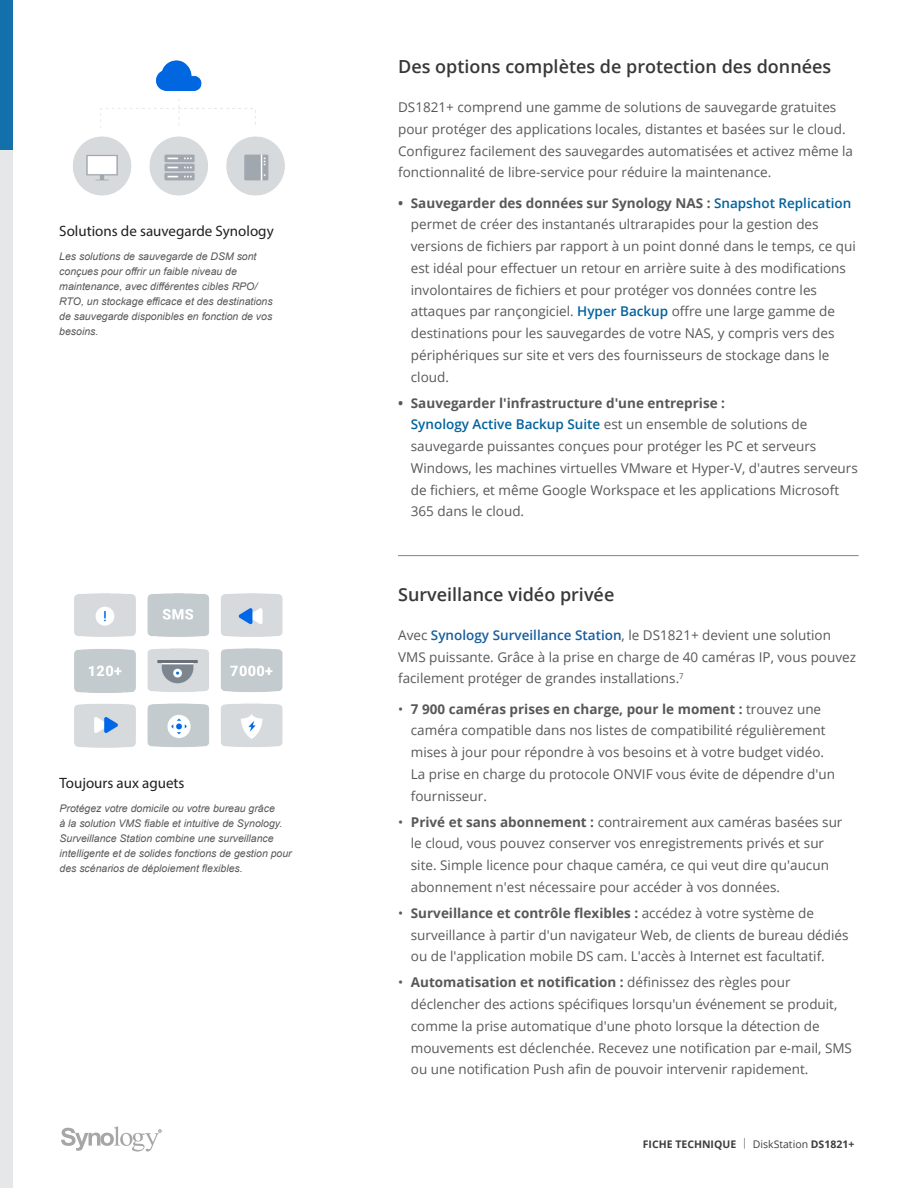
<style>
.page{position:relative;width:918px;height:1188px;background:#fff}
.page>*{position:absolute;margin:0;border:0;box-sizing:border-box;transform-origin:0 0}
.Chapter_Title{font:600 18px "Open Sans";color:#383839}
.Graphic_Title{font:15px "Myriad Pro";color:#231f20}
.Body_Content{font:13.5px/21.8px "Open Sans";color:#57585a}
.Graphic_Text{font:italic 10.5px/15px "Arial";color:#57585a}
.t1{font:700 10.5px "Open Sans";color:#3e3e3f}
.s1{font-weight:700}
.s2{font-weight:600;color:#00639e}
.s3{font-weight:600;color:#175d9e}
.s4{font-weight:300}
.s5{font-weight:400}
</style>
<div class="page">
<div style="left:0;top:0;width:13px;height:150px;background:#1470aa"></div>
<svg style="left:61px;top:1126px;width:101px;height:26px"></svg>
<hr style="left:398px;top:555px;width:460px;height:1px;background:#808285">
<div style="left:0;top:150px;width:13px;height:1038px;background:#e6e7e9"></div>
<img style="left:73px;top:60px;width:212px;height:136px">
<img style="left:74px;top:593px;width:209px;height:155px">
<p class="Graphic_Title" style="left:59px;top:222px;width:216px">Solutions de sauvegarde Synology</p>
<p class="Graphic_Text" style="left:59px;top:249px;width:215px">Les solutions de sauvegarde de DSM sont conçues pour offrir un faible niveau de maintenance, avec différentes cibles RPO/ RTO, un stockage efficace et des destinations de sauvegarde disponibles en fonction de vos besoins.</p>
<p class="Graphic_Title" style="left:60px;top:774px;width:126px">Toujours aux aguets</p>
<p class="Graphic_Text" style="left:60px;top:801px;width:234px">Protégez votre domicile ou votre bureau grâce<br>à la solution VMS fiable et intuitive de Synology.<br>Surveillance Station combine une surveillance intelligente et de solides fonctions de gestion pour des scénarios de déploiement flexibles.</p>
<p class="Chapter_Title" style="left:398px;top:54px;width:435px">Des options complètes de protection des données</p>
<p class="Body_Content" style="left:398px;top:96px;width:457px">DS1821+ comprend une gamme de solutions de sauvegarde gratuites pour protéger des applications locales, distantes et basées sur le cloud.<br>Configurez facilement des sauvegardes automatisées et activez même la fonctionnalité de libre-service pour réduire la maintenance.</p>
<p class="Body_Content" style="left:411px;top:191px;width:446px;text-indent:-13px"><span class="s1">• Sauvegarder des données sur Synology NAS :</span> <span class="s2">Snapshot Replication </span>permet de créer des instantanés ultrarapides pour la gestion des versions de fichiers par rapport à un point donné dans le temps, ce qui est idéal pour effectuer un retour en arrière suite à des modifications involontaires de fichiers et pour protéger vos données contre les attaques par rançongiciel. <span class="s2">Hyper Backup</span> offre une large gamme de destinations pour les sauvegardes de votre NAS, y compris vers des périphériques sur site et vers des fournisseurs de stockage dans le cloud.</p>
<p class="Body_Content" style="left:411px;top:391px;width:448px;text-indent:-13px"><span class="s1">• Sauvegarder l'infrastructure d'une entreprise :<br></span><span class="s2">Synology Active Backup Suite</span> est un ensemble de solutions de sauvegarde puissantes conçues pour protéger les PC et serveurs Windows, les machines virtuelles VMware et Hyper-V, d'autres serveurs de fichiers, et même Google Workspace et les applications Microsoft 365 dans le cloud.</p>
<p class="Chapter_Title" style="left:398px;top:582px;width:218px">Surveillance vidéo privée</p>
<p class="Body_Content" style="left:398px;top:624px;width:459px">Avec <span class="s3">Synology Surveillance Station</span>, le DS1821+ devient une solution<br>VMS puissante. Grâce à la prise en charge de 40 caméras IP, vous pouvez facilement protéger de grandes installations.<sup>7</sup></p>
<p class="Body_Content" style="left:411px;top:697px;width:426px;text-indent:-13px">• <span class="s1">7 900 caméras prises en charge, pour le moment :</span> trouvez une caméra compatible dans nos listes de compatibilité régulièrement mises à jour pour répondre à vos besoins et à votre budget vidéo.<br>La prise en charge du protocole ONVIF vous évite de dépendre d'un fournisseur.</p>
<p class="Body_Content" style="left:411px;top:810px;width:433px;text-indent:-13px">• <span class="s1">Privé et sans abonnement :</span> contrairement aux caméras basées sur le cloud, vous pouvez conserver vos enregistrements privés et sur site. Simple licence pour chaque caméra, ce qui veut dire qu'aucun abonnement n'est nécessaire pour accéder à vos données.</p>
<p class="Body_Content" style="left:411px;top:902px;width:439px;text-indent:-13px">• <span class="s1">Surveillance et contrôle flexibles :</span> accédez à votre système de surveillance à partir d'un navigateur Web, de clients de bureau dédiés ou de l'application mobile DS cam. L'accès à Internet est facultatif.</p>
<p class="Body_Content" style="left:411px;top:971px;width:443px;text-indent:-13px">• <span class="s1">Automatisation et notification :</span> définissez des règles pour déclencher des actions spécifiques lorsqu'un événement se produit, comme la prise automatique d'une photo lorsque la détection de mouvements est déclenchée. Recevez une notification par e-mail, SMS ou une notification Push afin de pouvoir intervenir rapidement.</p>
<p class="t1" style="left:643px;top:1136px;width:213px">FICHE TECHNIQUE <span class="s4">|</span> <span class="s5">DiskStation</span> DS1821+</p>
</div>
